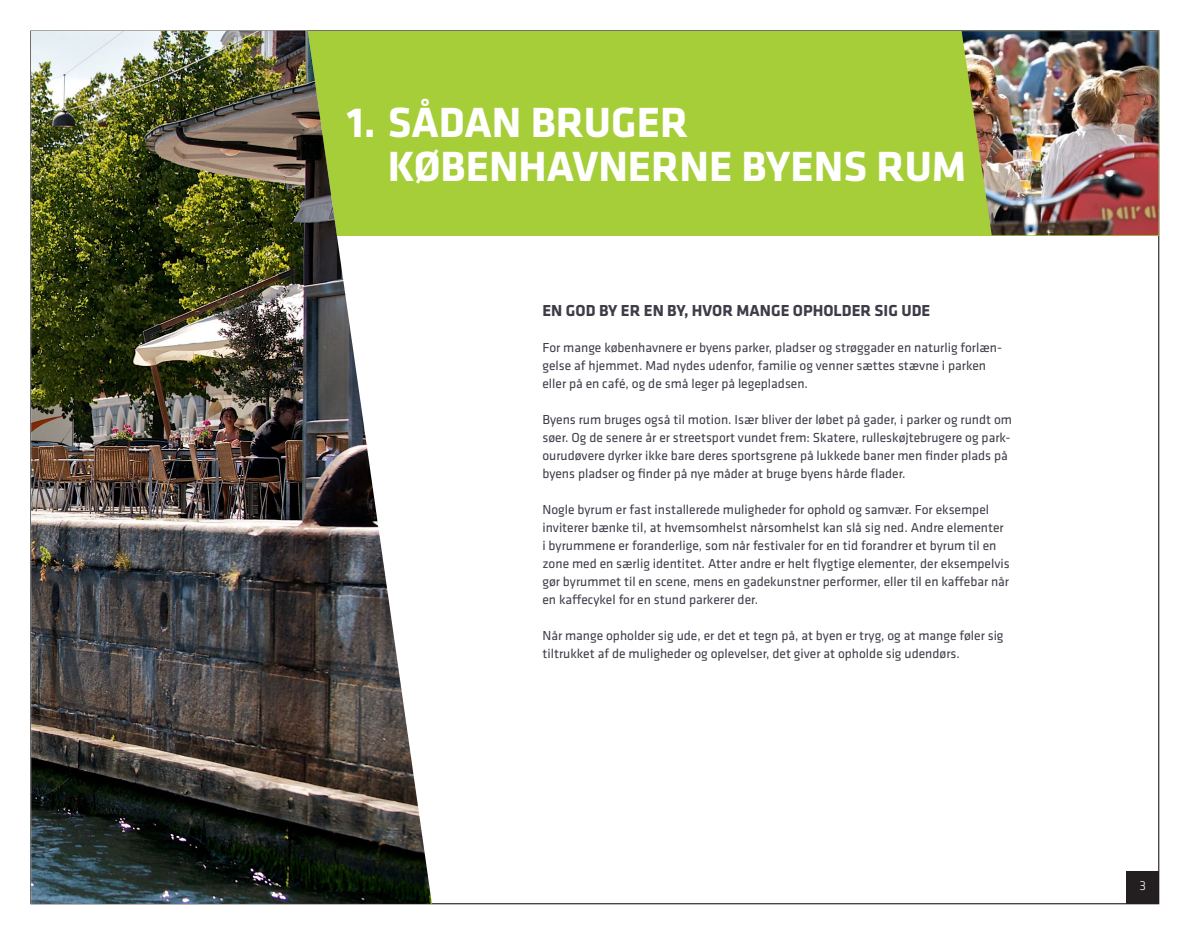
<style>
.page{position:relative;width:1191px;height:936px;background:#fff}
.page>*{position:absolute;margin:0;border:0;box-sizing:border-box;transform-origin:0 0}
.t1{font:700 43.8px/43.8px "Klavika";color:#fff}
.t2{font:700 16.5px "Klavika";color:#3e3c47}
.t3{font:13.5px/18px "Klavika";color:#3e3c47}
.t4{font:300 13.5px "Klavika";color:#fff}
</style>
<div class="page">
<div style="left:1126px;top:871px;width:33px;height:32px;background:#231f20"></div>
<div style="left:31px;top:31px;width:1127px;height:204px;background:#a6ce39"></div>
<img style="left:31px;top:31px;width:401px;height:872px">
<img style="left:961px;top:31px;width:197px;height:204px">
<h1 class="t1" style="left:388px;top:101px;width:580px;text-indent:-41px">1. SÅDAN BRUGER<br>KØBENHAVNERNE BYENS RUM</h1>
<p class="t2" style="left:542px;top:301px;width:389px">EN GOD BY ER EN BY, HVOR MANGE OPHOLDER SIG UDE</p>
<p class="t3" style="left:542px;top:339px;width:461px">For mange københavnere er byens parker, pladser og strøggader en naturlig forlæn&shy;gelse af hjemmet. Mad nydes udenfor, familie og venner sættes stævne i parken eller på en café, og de små leger på legepladsen.</p>
<p class="t3" style="left:542px;top:411px;width:471px">Byens rum bruges også til motion. Især bliver der løbet på gader, i parker og rundt om søer. Og de senere år er streetsport vundet frem: Skatere, rulleskøjtebrugere og park&shy;ourudøvere dyrker ikke bare deres sportsgrene på lukkede baner men finder plads på byens pladser og finder på nye måder at bruge byens hårde flader.</p>
<p class="t3" style="left:542px;top:501px;width:469px">Nogle byrum er fast installerede muligheder for ophold og samvær. For eksempel inviterer bænke til, at hvemsomhelst nårsomhelst kan slå sig ned. Andre elementer i byrummene er foranderlige, som når festivaler for en tid forandrer et byrum til en zone med en særlig identitet. Atter andre er helt flygtige elementer, der eksempelvis gør byrummet til en scene, mens en gadekunstner performer, eller til en kaffebar når en kaffecykel for en stund parkerer der.</p>
<p class="t3" style="left:542px;top:627px;width:462px">Når mange opholder sig ude, er det et tegn på, at byen er tryg, og at mange føler sig tiltrukket af de muligheder og oplevelser, det giver at opholde sig udendørs.</p>
<p class="t4" style="left:1139px;top:880px;width:8px">3</p>
</div>
